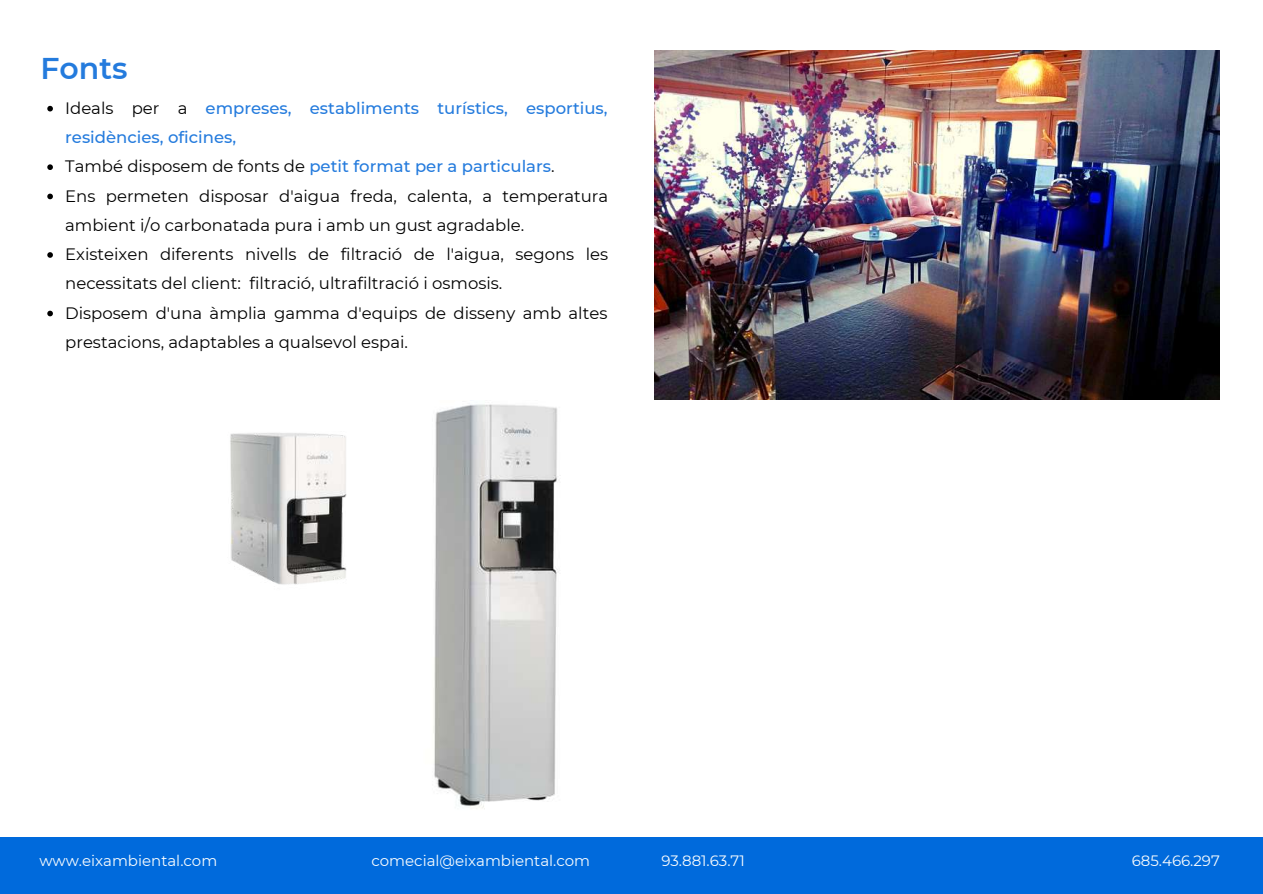
<style>
.page{position:relative;width:1263px;height:894px;background:#fff}
.page>*{position:absolute;margin:0;border:0;box-sizing:border-box;transform-origin:0 0}
.t1{font:600 30px "Montserrat";color:#247bdd}
.t2{font:16.5px/29.2px "Montserrat";color:#000}
.t3{font:15px "Montserrat";color:#f9fcfe}
.s1{font-weight:500;color:#247bdd}
</style>
<div class="page">
<img style="left:433px;top:404px;width:126px;height:405px">
<img style="left:230px;top:433px;width:117px;height:152px">
<img style="left:654px;top:51px;width:565px;height:348px">
<svg style="left:47px;top:106px;width:6px;height:5px"></svg>
<svg style="left:47px;top:164px;width:6px;height:6px"></svg>
<svg style="left:47px;top:193px;width:6px;height:6px"></svg>
<svg style="left:47px;top:252px;width:6px;height:6px"></svg>
<svg style="left:47px;top:310px;width:6px;height:6px"></svg>
<div style="left:0;top:836px;width:1263px;height:57px;background:#006adc"></div>
<h1 class="t1" style="left:40px;top:50px;width:89px">Fonts</h1>
<p class="t2" style="left:65px;top:93px;width:545px">Ideals per a <span class="s1">empreses, establiments turístics, esportius, residències, oficines,<br></span>També disposem de fonts de <span class="s1">petit format per a particulars</span>.<br>Ens permeten disposar d'aigua freda, calenta, a temperatura ambient i/o carbonatada pura i amb un gust agradable.<br>Existeixen diferents nivells de filtració de l'aigua, segons les necessitats del client: filtració, ultrafiltració i osmosis.<br>Disposem d'una àmplia gamma d'equips de disseny amb altes prestacions, adaptables a qualsevol espai.</p>
<p class="t3" style="left:39px;top:851px;width:179px">www.eixambiental.com</p>
<p class="t3" style="left:371px;top:851px;width:220px">comecial@eixambiental.com</p>
<p class="t3" style="left:661px;top:851px;width:85px">93.881.63.71</p>
<p class="t3" style="left:1132px;top:851px;width:90px">685.466.297</p>
</div>
